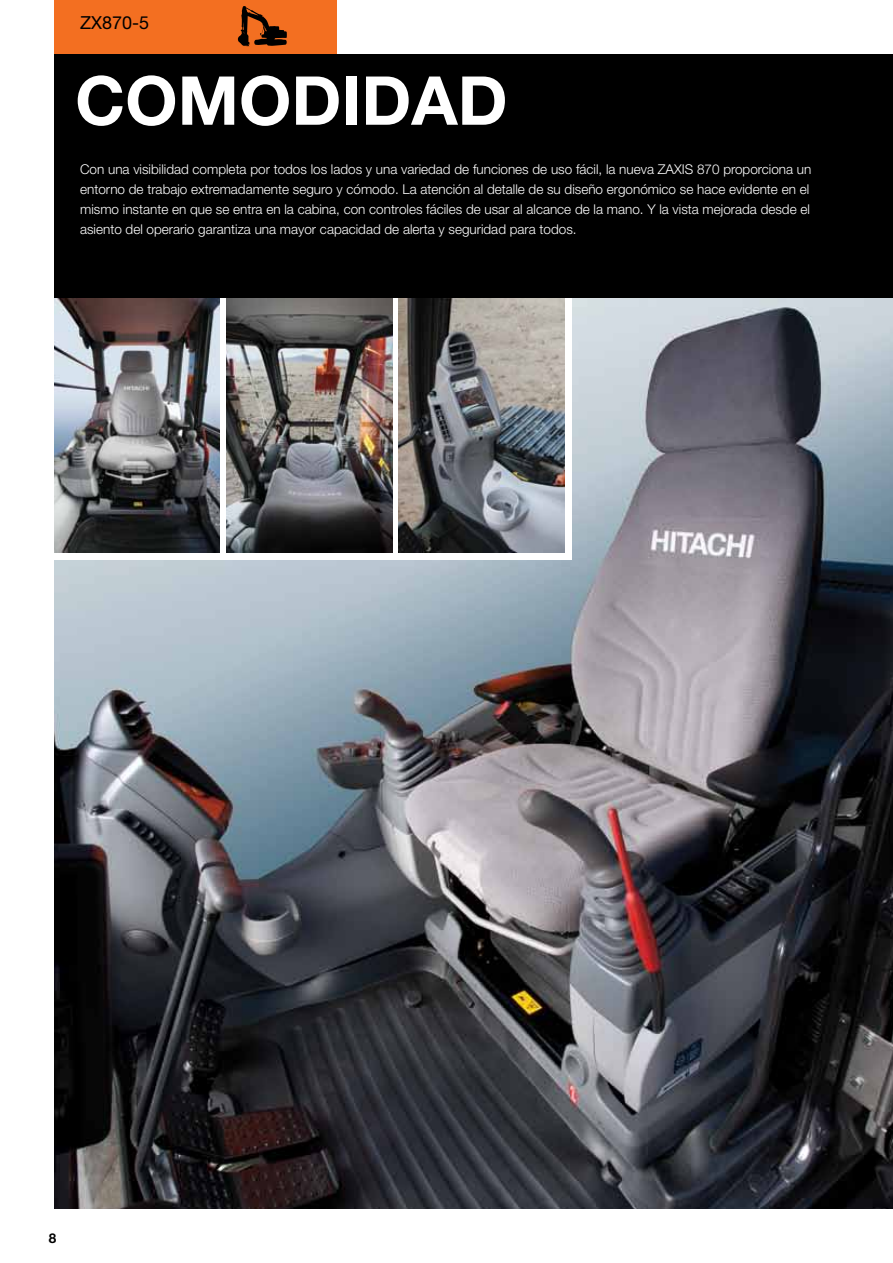
<style>
.page{position:relative;width:893px;height:1263px;background:#fff}
.page>*{position:absolute;margin:0;border:0;box-sizing:border-box;transform-origin:0 0}
.t1{font:700 67.5px "Helvetica Neue LT Pro";color:#fff}
.t2{font:18px "Helvetica Neue LT Pro";color:#000}
.t3{font:300 13.5px/19.8px "Helvetica Neue LT Pro";color:#fff}
.t4{font:700 13.5px "Helvetica Neue LT Pro";color:#000}
</style>
<div class="page">
<div style="left:54px;top:0;width:282px;height:54px;background:#f36f21"></div>
<svg style="left:238px;top:6px;width:49px;height:40px"></svg>
<img style="left:54px;top:298px;width:839px;height:911px">
<div style="left:53px;top:298px;width:518px;height:261px;background:#fff"></div>
<img style="left:54px;top:298px;width:166px;height:255px">
<img style="left:226px;top:298px;width:166px;height:255px">
<img style="left:399px;top:298px;width:166px;height:255px">
<div style="left:54px;top:54px;width:839px;height:244px;background:#000"></div>
<h2 class="t2" style="left:80px;top:12px;width:71px">ZX870-5</h2>
<h1 class="t1" style="left:75px;top:59px;width:434px">COMODIDAD</h1>
<p class="t3" style="left:80px;top:159px;width:733px">Con una visibilidad completa por todos los lados y una variedad de funciones de uso fácil, la nueva ZAXIS 870 proporciona un entorno de trabajo extremadamente seguro y cómodo. La atención al detalle de su diseño ergonómico se hace evidente en el mismo instante en que se entra en la cabina, con controles fáciles de usar al alcance de la mano. Y la vista mejorada desde el asiento del operario garantiza una mayor capacidad de alerta y seguridad para todos.</p>
<p class="t4" style="left:49px;top:1230px;width:9px">8</p>
</div>
